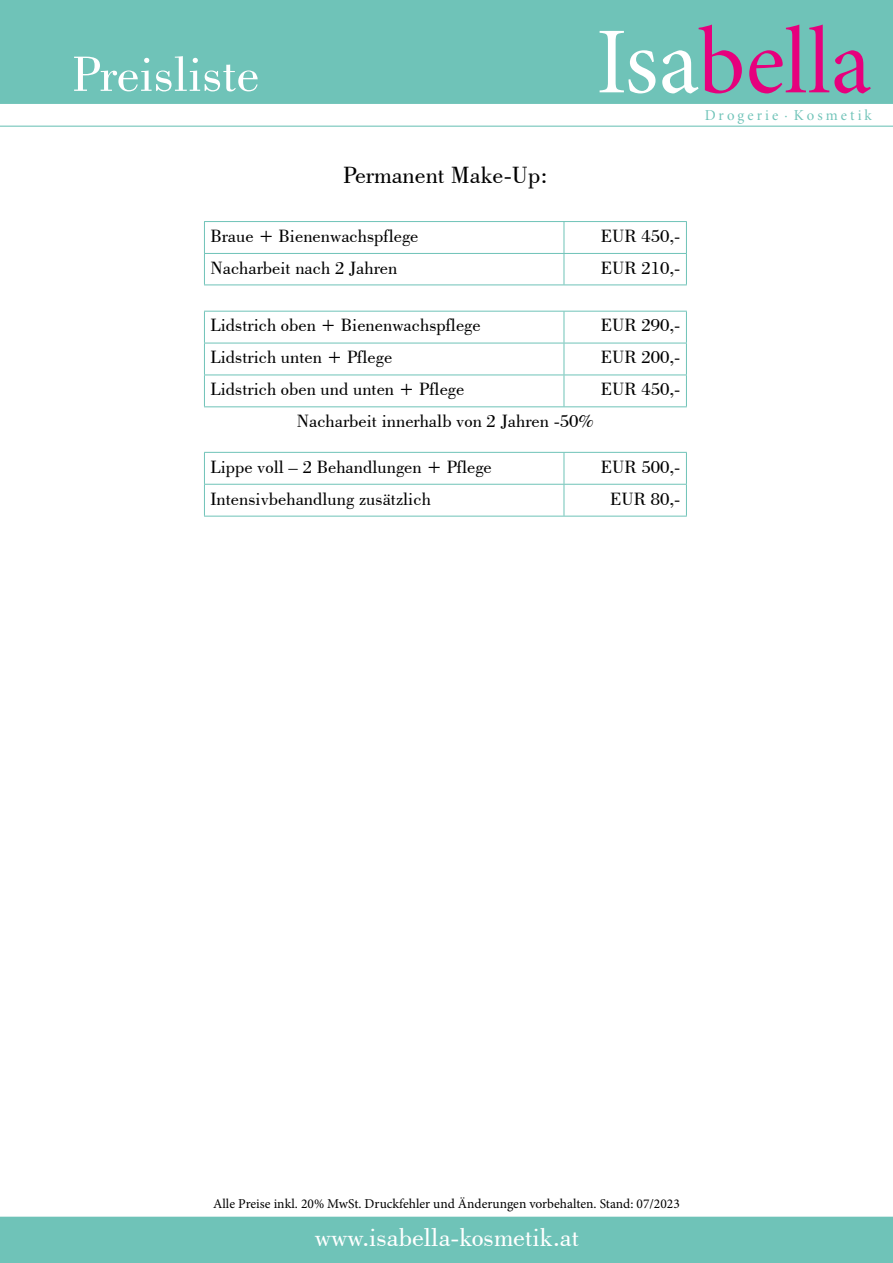
<style>
.page{position:relative;width:893px;height:1263px;background:#fff}
.page>*{position:absolute;margin:0;border:0;box-sizing:border-box;transform-origin:0 0}
.t1{font:94.65px "Minion Pro Subh";letter-spacing:.005em;color:#e6007d}
.t2{font:52.05px "Bodoni BT";color:#fff}
.t3{font:27px "Bodoni BT";color:#fff}
.t4{font:24.75px "Bodoni BT";color:#000}
.t5{font:18.75px "Bodoni BT";color:#000}
.t6{font:15.15px "Minion Pro Subh";color:#6fc3b8}
.t7{font:13.5px "Minion Pro";color:#000}
.s1{color:#fff}
</style>
<div class="page">
<div style="left:0;top:0;width:893px;height:103px;background:#6fc3b8"></div>
<svg style="left:0;top:103px;width:893px;height:24px"></svg>
<div style="left:0;top:1216px;width:893px;height:47px;background:#6fc3b8"></div>
<hr style="left:204px;top:221px;width:360px;height:1px;background:#6fc3b8">
<hr style="left:204px;top:222px;width:1px;height:31px;background:#6fc3b8">
<hr style="left:564px;top:221px;width:123px;height:1px;background:#6fc3b8">
<hr style="left:564px;top:222px;width:1px;height:31px;background:#6fc3b8">
<hr style="left:686px;top:222px;width:1px;height:31px;background:#6fc3b8">
<hr style="left:204px;top:253px;width:360px;height:1px;background:#6fc3b8">
<hr style="left:204px;top:254px;width:1px;height:31px;background:#6fc3b8">
<hr style="left:204px;top:285px;width:360px;height:1px;background:#6fc3b8">
<hr style="left:564px;top:253px;width:123px;height:1px;background:#6fc3b8">
<hr style="left:564px;top:254px;width:1px;height:31px;background:#6fc3b8">
<hr style="left:686px;top:254px;width:1px;height:31px;background:#6fc3b8">
<hr style="left:564px;top:285px;width:123px;height:1px;background:#6fc3b8">
<hr style="left:204px;top:311px;width:360px;height:1px;background:#6fc3b8">
<hr style="left:204px;top:312px;width:1px;height:31px;background:#6fc3b8">
<hr style="left:564px;top:311px;width:123px;height:1px;background:#6fc3b8">
<hr style="left:564px;top:312px;width:1px;height:31px;background:#6fc3b8">
<hr style="left:686px;top:312px;width:1px;height:31px;background:#6fc3b8">
<hr style="left:204px;top:343px;width:360px;height:1px;background:#6fc3b8">
<hr style="left:204px;top:343px;width:1px;height:32px;background:#6fc3b8">
<hr style="left:564px;top:343px;width:123px;height:1px;background:#6fc3b8">
<hr style="left:564px;top:343px;width:1px;height:32px;background:#6fc3b8">
<hr style="left:686px;top:343px;width:1px;height:32px;background:#6fc3b8">
<hr style="left:204px;top:375px;width:360px;height:1px;background:#6fc3b8">
<hr style="left:204px;top:375px;width:1px;height:31px;background:#6fc3b8">
<hr style="left:564px;top:375px;width:123px;height:1px;background:#6fc3b8">
<hr style="left:564px;top:375px;width:1px;height:31px;background:#6fc3b8">
<hr style="left:686px;top:375px;width:1px;height:31px;background:#6fc3b8">
<hr style="left:204px;top:406px;width:360px;height:1px;background:#6fc3b8">
<hr style="left:564px;top:406px;width:123px;height:1px;background:#6fc3b8">
<hr style="left:204px;top:452px;width:360px;height:1px;background:#6fc3b8">
<hr style="left:204px;top:453px;width:1px;height:31px;background:#6fc3b8">
<hr style="left:564px;top:452px;width:123px;height:1px;background:#6fc3b8">
<hr style="left:564px;top:453px;width:1px;height:31px;background:#6fc3b8">
<hr style="left:686px;top:453px;width:1px;height:31px;background:#6fc3b8">
<hr style="left:204px;top:484px;width:360px;height:1px;background:#6fc3b8">
<hr style="left:204px;top:485px;width:1px;height:31px;background:#6fc3b8">
<hr style="left:564px;top:484px;width:123px;height:1px;background:#6fc3b8">
<hr style="left:564px;top:485px;width:1px;height:31px;background:#6fc3b8">
<hr style="left:686px;top:485px;width:1px;height:31px;background:#6fc3b8">
<hr style="left:204px;top:516px;width:360px;height:1px;background:#6fc3b8">
<hr style="left:564px;top:516px;width:123px;height:1px;background:#6fc3b8">
<h2 class="t2" style="left:72px;top:42px;width:189px">Preisliste</h2>
<h3 class="t4" style="left:343px;top:159px;width:206px">Permanent Make-Up:</h3>
<h1 class="t1" style="left:596px;top:6px;width:276px"><span class="s1">Isa</span>bella</h1>
<p class="t6" style="left:705px;top:106px;width:169px">D r o g e r i e ∙ K o s m e t i k</p>
<p class="t5" style="left:210px;top:224px;width:209px">Braue + Bienenwachspflege</p>
<p class="t5" style="left:601px;top:224px;width:81px">EUR 450,-</p>
<p class="t5" style="left:210px;top:256px;width:188px">Nacharbeit nach 2 Jahren</p>
<p class="t5" style="left:601px;top:256px;width:81px">EUR 210,-</p>
<p class="t5" style="left:210px;top:314px;width:272px">Lidstrich oben + Bienenwachspflege</p>
<p class="t5" style="left:601px;top:314px;width:81px">EUR 290,-</p>
<p class="t5" style="left:210px;top:346px;width:183px">Lidstrich unten + Pflege</p>
<p class="t5" style="left:601px;top:346px;width:81px">EUR 200,-</p>
<p class="t5" style="left:210px;top:378px;width:255px">Lidstrich oben und unten + Pflege</p>
<p class="t5" style="left:601px;top:378px;width:81px">EUR 450,-</p>
<p class="t5" style="left:297px;top:409px;width:299px">Nacharbeit innerhalb von 2 Jahren -50%</p>
<p class="t5" style="left:210px;top:455px;width:283px">Lippe voll – 2 Behandlungen + Pflege</p>
<p class="t5" style="left:601px;top:455px;width:81px">EUR 500,-</p>
<p class="t5" style="left:210px;top:487px;width:222px">Intensivbehandlung zusätzlich</p>
<p class="t5" style="left:610px;top:487px;width:72px">EUR 80,-</p>
<p class="t7" style="left:213px;top:1194px;width:468px">Alle Preise inkl. 20% MwSt. Druckfehler und Änderungen vorbehalten. Stand: 07/2023</p>
<h3 class="t3" style="left:315px;top:1220px;width:266px">www.isabella-kosmetik.at</h3>
</div>
